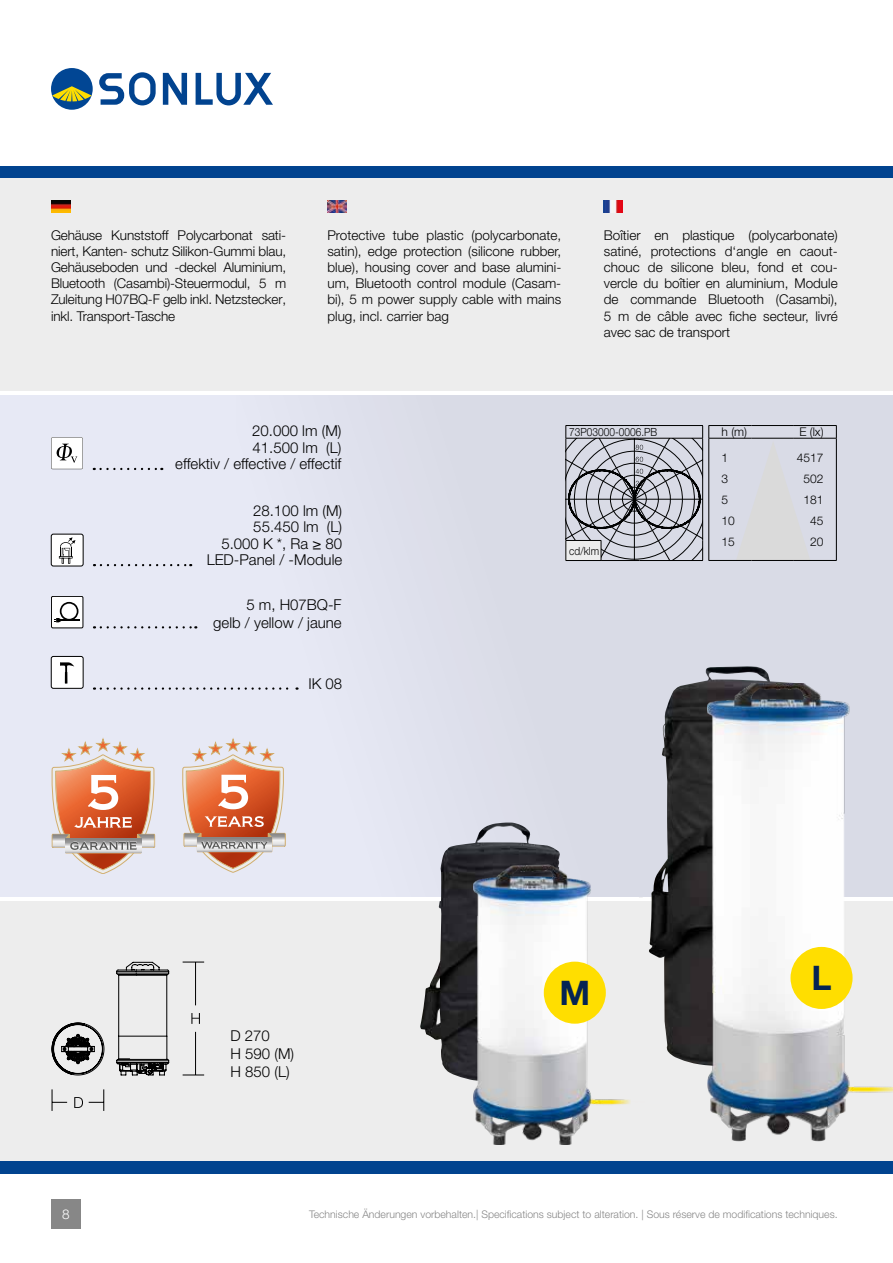
<style>
.page{position:relative;width:893px;height:1263px;background:#fff}
.page>*{position:absolute;margin:0;border:0;box-sizing:border-box;transform-origin:0 0}
.t1{font:700 33.9px "Helvetica Neue LT Pro";color:#052453}
.t2{font:300 15px/18px "Helvetica Neue LT Pro";color:#000}
.t3{font:300 13.5px/16.2px "Helvetica Neue LT Pro";color:#000;text-align:justify}
.t4{font:300 13.5px "Helvetica Neue LT Pro";color:#fff}
.t5{font:300 12px/21px "Helvetica Neue LT Pro";color:#000}
.t6{font:300 11.25px "Helvetica Neue LT Pro";color:#000;scale:.9 1}
.t7{font:300 10.5px "Helvetica Neue LT Pro";color:#878787}
</style>
<div class="page">
<div style="left:0;top:395px;width:893px;height:502px;background:#e7e9f5"></div>
<div style="left:0;top:901px;width:893px;height:265px;background:#ededed"></div>
<hr style="left:892px;top:0;width:1px;height:174px;background:#01438f">
<div style="left:51px;top:1199px;width:30px;height:30px;background:#878787"></div>
<svg style="left:298px;top:395px;width:595px;height:502px"></svg>
<div style="left:51px;top:68px;width:42px;height:42px;background:#014694;border-radius:50%"></div>
<svg style="left:52px;top:86px;width:40px;height:15px"></svg>
<svg style="left:99px;top:72px;width:174px;height:33px"></svg>
<div style="left:0;top:1161px;width:893px;height:13px;background:#01438f"></div>
<div style="left:0;top:166px;width:893px;height:13px;background:#01438f"></div>
<svg style="left:191px;top:1013px;width:9px;height:11px"></svg>
<svg style="left:74px;top:1097px;width:9px;height:11px"></svg>
<hr style="left:195px;top:962px;width:1px;height:43px;background:#000">
<svg style="left:183px;top:962px;width:21px;height:1px"></svg>
<hr style="left:195px;top:1032px;width:1px;height:43px;background:#000">
<svg style="left:183px;top:1074px;width:21px;height:1px"></svg>
<svg style="left:52px;top:1089px;width:15px;height:22px"></svg>
<svg style="left:89px;top:1089px;width:15px;height:22px"></svg>
<svg style="left:51px;top:962px;width:119px;height:114px"></svg>
<hr style="left:566px;top:425px;width:35px;height:1px;background:#000">
<hr style="left:601px;top:425px;width:38px;height:1px;background:#000">
<hr style="left:639px;top:425px;width:64px;height:1px;background:#000">
<div style="left:736px;top:441px;width:74px;height:119px;background:#d9dadf"></div>
<hr style="left:708px;top:425px;width:43px;height:1px;background:#000">
<svg style="left:566px;top:426px;width:143px;height:135px"></svg>
<hr style="left:751px;top:425px;width:43px;height:1px;background:#000">
<hr style="left:794px;top:425px;width:43px;height:1px;background:#000">
<svg style="left:836px;top:426px;width:1px;height:12px"></svg>
<hr style="left:708px;top:438px;width:1px;height:122px;background:#000">
<hr style="left:836px;top:438px;width:1px;height:122px;background:#000">
<hr style="left:708px;top:560px;width:43px;height:1px;background:#000">
<hr style="left:751px;top:560px;width:43px;height:1px;background:#000">
<hr style="left:794px;top:560px;width:43px;height:1px;background:#000">
<hr style="left:708px;top:438px;width:43px;height:1px;background:#000">
<hr style="left:751px;top:438px;width:43px;height:1px;background:#000">
<hr style="left:794px;top:438px;width:43px;height:1px;background:#000">
<img style="left:420px;top:822px;width:140px;height:258px">
<img style="left:649px;top:666px;width:160px;height:400px">
<img style="left:473px;top:864px;width:171px;height:280px">
<img style="left:707px;top:684px;width:186px;height:458px">
<div style="left:544px;top:962px;width:62px;height:62px;background:#ffde00;border-radius:50%"></div>
<div style="left:790px;top:947px;width:63px;height:62px;background:#ffde00;border-radius:50%"></div>
<div style="left:0;top:179px;width:893px;height:212px;background:#ededed"></div>
<img style="left:51px;top:200px;width:19px;height:13px">
<img style="left:327px;top:200px;width:20px;height:13px">
<img style="left:604px;top:200px;width:19px;height:13px">
<svg style="left:51px;top:437px;width:32px;height:32px"></svg>
<div style="left:51px;top:596px;width:32px;height:32px;background:#fff"></div>
<div style="left:51px;top:596px;width:32px;height:32px;border:1px solid #000;border-radius:2px"></div>
<svg style="left:54px;top:602px;width:24px;height:20px"></svg>
<hr style="left:60px;top:619px;width:20px;height:2px;background:#000">
<svg style="left:101px;top:687px;width:197px;height:3px"></svg>
<div style="left:51px;top:534px;width:32px;height:32px;background:#fff;border-radius:2px"></div>
<svg style="left:59px;top:537px;width:16px;height:27px"></svg>
<div style="left:51px;top:534px;width:32px;height:32px;border:1px solid #000;border-radius:2px"></div>
<div style="left:51px;top:656px;width:32px;height:32px;background:#fff;border-radius:2px"></div>
<svg style="left:60px;top:662px;width:14px;height:22px"></svg>
<div style="left:51px;top:656px;width:32px;height:32px;border:1px solid #000;border-radius:2px"></div>
<svg style="left:101px;top:468px;width:61px;height:2px"></svg>
<svg style="left:101px;top:564px;width:90px;height:2px"></svg>
<svg style="left:101px;top:626px;width:95px;height:2px"></svg>
<svg style="left:182px;top:738px;width:104px;height:135px"></svg>
<svg style="left:51px;top:738px;width:104px;height:135px"></svg>
<p class="t3" style="left:51px;top:226px;width:237px">Gehäuse Kunststoff Polycarbonat sati&shy;niert, Kanten- schutz Silikon-Gummi blau, Gehäuseboden und -deckel Aluminium, Bluetooth (Casambi)-Steuermodul, 5 m Zuleitung H07BQ-F gelb inkl. Netzstecker, inkl. Transport-Tasche</p>
<p class="t3" style="left:604px;top:226px;width:235px">Boîtier en plastique (polycarbonate) satiné, protections d‘angle en caout&shy;chouc de silicone bleu, fond et cou&shy;vercle du boîtier en aluminium, Module de commande Bluetooth (Casambi), 5 m de câble avec fiche secteur, livré avec sac de transport</p>
<p class="t3" style="left:327px;top:226px;width:235px">Protective tube plastic (polycarbonate, satin), edge protection (silicone rubber, blue), housing cover and base alumini&shy;um, Bluetooth control module (Casam&shy;bi), 5 m power supply cable with mains plug, incl. carrier bag</p>
<p class="t2" style="left:252px;top:422px;width:91px;line-height:16.5px">20.000 lm (M)<br>41.500 lm (L)</p>
<p class="t2" style="left:175px;top:454px;width:168px">effektiv / effective / effectif</p>
<p class="t2" style="left:253px;top:502px;width:91px;line-height:16.5px">28.100 lm (M)<br>55.450 lm (L)</p>
<p class="t2" style="left:207px;top:535px;width:137px;line-height:16.5px;text-align:right">5.000 K *, Ra ≥ 80<br>LED-Panel / -Module</p>
<p class="t2" style="left:213px;top:595px;width:130px;text-align:right">5 m, H07BQ-F<br>gelb / yellow / jaune</p>
<p class="t2" style="left:308px;top:674px;width:35px">IK 08</p>
<p class="t6" style="left:569px;top:425px;width:99px">73P03000-0006.PB</p>
<p class="t6" style="left:569px;top:544px;width:35px">cd/klm</p>
<p class="t5" style="left:722px;top:421px;width:27px">h (m)</p>
<p class="t5" style="left:799px;top:421px;width:26px">E (lx)</p>
<p class="t5" style="left:722px;top:447px;width:15px">1<br>3<br>5<br>10<br>15</p>
<p class="t5" style="left:797px;top:447px;width:28px;text-align:right">4517<br>502<br>181<br>45<br>20</p>
<p class="t4" style="left:62px;top:1206px;width:9px">8</p>
<p class="t2" style="left:230px;top:1026px;width:65px">D 270<br>H 590 (M)<br>H 850 (L)</p>
<h1 class="t1" style="left:559px;top:971px;width:32px">M</h1>
<h1 class="t1" style="left:811px;top:957px;width:22px">L</h1>
<p class="t7" style="left:309px;top:1208px;width:530px">Technische Änderungen vorbehalten.| Specifications subject to alteration. | Sous réserve de modifications techniques.</p>
</div>
